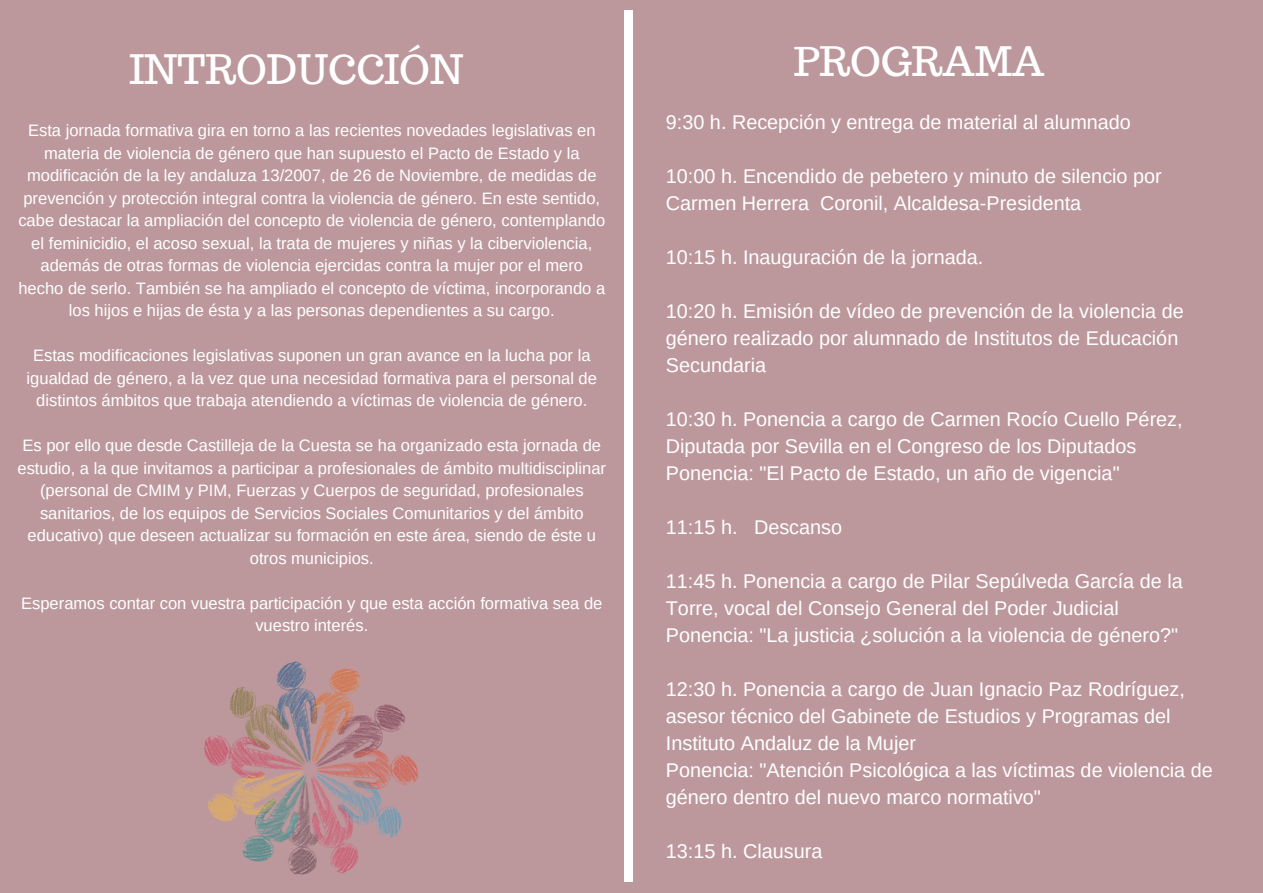
<style>
.page{position:relative;width:1263px;height:893px;background:#fff}
.page>*{position:absolute;margin:0;border:0;box-sizing:border-box;transform-origin:0 0}
.t1{font:39.75px "Trocchi";color:#fff}
.t2{font:19.8px/27px "Arimo";color:#fff}
.t3{font:16.5px/22.5px "Arimo";color:#fff;text-align:center}
</style>
<div class="page">
<div style="left:0;top:0;width:1263px;height:892px;background:#bc989c"></div>
<div style="left:624px;top:11px;width:9px;height:48px;background:#fff"></div>
<div style="left:624px;top:833px;width:9px;height:48px;background:#fff"></div>
<div style="left:624px;top:58px;width:9px;height:336px;background:#fff"></div>
<div style="left:624px;top:393px;width:9px;height:337px;background:#fff"></div>
<div style="left:624px;top:729px;width:9px;height:105px;background:#fff"></div>
<img style="left:204px;top:661px;width:214px;height:214px">
<h1 class="t1" style="left:129px;top:44px;width:335px">INTRODUCCIÓN</h1>
<p class="t3" style="left:18px;top:119px;width:588px">Esta jornada formativa gira en torno a las recientes novedades legislativas en materia de violencia de género que han supuesto el Pacto de Estado y la modificación de la ley andaluza 13/2007, de 26 de Noviembre, de medidas de prevención y protección integral contra la violencia de género. En este sentido, cabe destacar la ampliación del concepto de violencia de género, contemplando el feminicidio, el acoso sexual, la trata de mujeres y niñas y la ciberviolencia, además de otras formas de violencia ejercidas contra la mujer por el mero hecho de serlo. También se ha ampliado el concepto de víctima, incorporando a los hijos e hijas de ésta y a las personas dependientes a su cargo.</p>
<p class="t3" style="left:27px;top:344px;width:572px">Estas modificaciones legislativas suponen un gran avance en la lucha por la igualdad de género, a la vez que una necesidad formativa para el personal de distintos ámbitos que trabaja atendiendo a víctimas de violencia de género.</p>
<p class="t3" style="left:18px;top:434px;width:590px">Es por ello que desde Castilleja de la Cuesta se ha organizado esta jornada de estudio, a la que invitamos a participar a profesionales de ámbito multidisciplinar (personal de CMIM y PIM, Fuerzas y Cuerpos de seguridad, profesionales sanitarios, de los equipos de Servicios Sociales Comunitarios y del ámbito educativo) que deseen actualizar su formación en este área, siendo de éste u otros municipios.</p>
<p class="t3" style="left:21px;top:591px;width:583px">Esperamos contar con vuestra participación y que esta acción formativa sea de vuestro interés.</p>
<h1 class="t1" style="left:794px;top:36px;width:252px">PROGRAMA</h1>
<p class="t2" style="left:666px;top:109px;width:467px">9:30 h. Recepción y entrega de material al alumnado</p>
<p class="t2" style="left:666px;top:163px;width:497px">10:00 h. Encendido de pebetero y minuto de silencio por<br>Carmen Herrera Coronil, Alcaldesa-Presidenta</p>
<p class="t2" style="left:666px;top:244px;width:319px">10:15 h. Inauguración de la jornada.</p>
<p class="t2" style="left:666px;top:298px;width:519px">10:20 h. Emisión de vídeo de prevención de la violencia de género realizado por alumnado de Institutos de Educación<br>Secundaria</p>
<p class="t2" style="left:666px;top:406px;width:518px">10:30 h. Ponencia a cargo de Carmen Rocío Cuello Pérez,<br>Diputada por Sevilla en el Congreso de los Diputados<br>Ponencia: "El Pacto de Estado, un año de vigencia"</p>
<p class="t2" style="left:666px;top:514px;width:178px">11:15 h. Descanso</p>
<p class="t2" style="left:666px;top:568px;width:518px">11:45 h. Ponencia a cargo de Pilar Sepúlveda García de la<br>Torre, vocal del Consejo General del Poder Judicial<br>Ponencia: "La justicia ¿solución a la violencia de género?"</p>
<p class="t2" style="left:666px;top:676px;width:548px">12:30 h. Ponencia a cargo de Juan Ignacio Paz Rodríguez, asesor técnico del Gabinete de Estudios y Programas del Instituto Andaluz de la Mujer<br>Ponencia: "Atención Psicológica a las víctimas de violencia de género dentro del nuevo marco normativo"</p>
<p class="t2" style="left:666px;top:838px;width:158px">13:15 h. Clausura</p>
</div>
